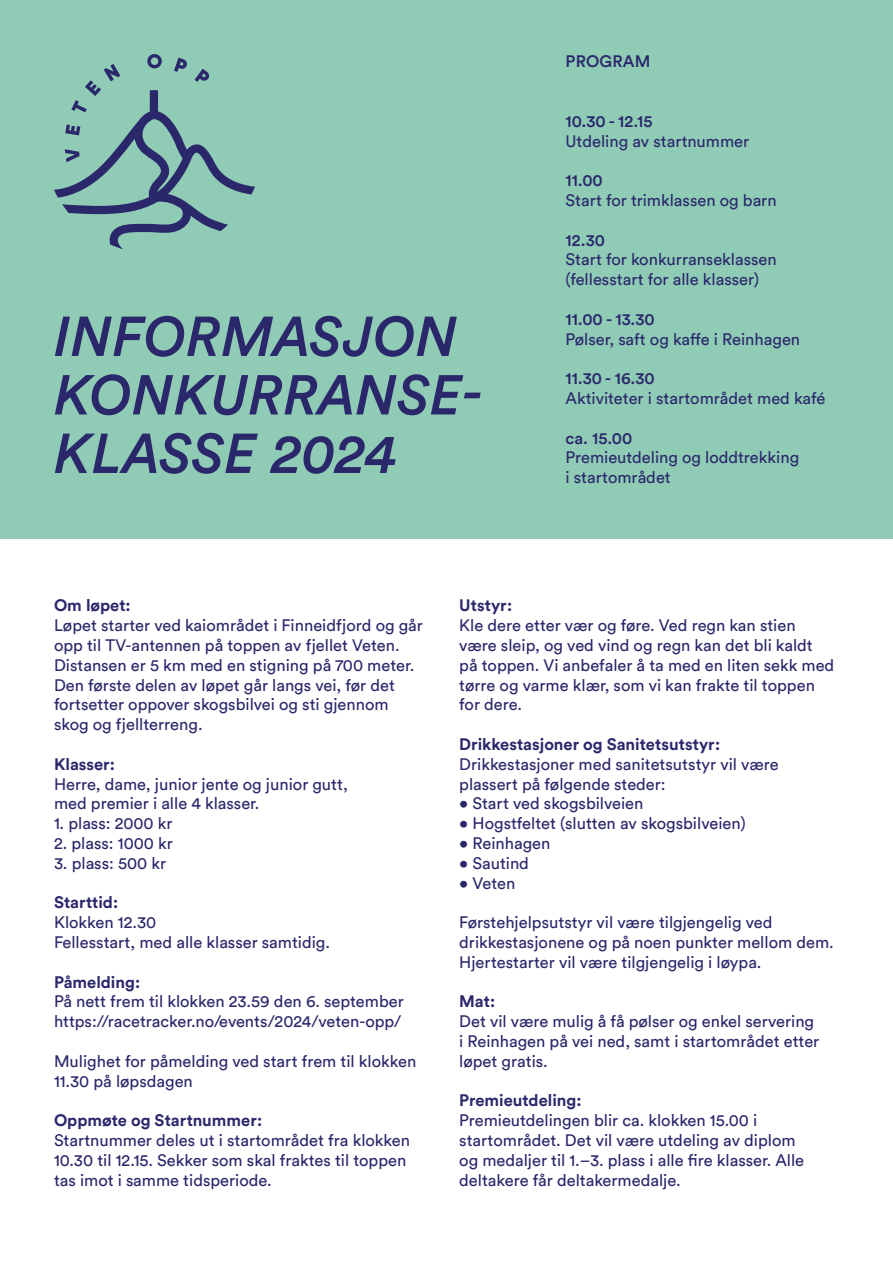
<style>
.page{position:relative;width:893px;height:1263px;background:#fff}
.page>*{position:absolute;margin:0;border:0;box-sizing:border-box;transform-origin:0 0}
.t1{font:italic 500 55.5px/58.5px "Circular Std";letter-spacing:.005em;color:#2a276b}
.t2{font:16.5px/19.8px "Circular Std";color:#2a276b}
.t3{font:700 16.5px "Circular Std";color:#2a276b}
.t4{font:500 16.5px "Circular Std";letter-spacing:.005em;color:#2a276b}
</style>
<div class="page">
<div style="left:0;top:0;width:893px;height:539px;background:#8fcbb5"></div>
<svg style="left:54px;top:54px;width:201px;height:195px"></svg>
<h1 class="t1" style="left:54px;top:306px;width:430px">INFORMASJON<br>KONKURRANSE-<br>KLASSE 2024</h1>
<p class="t4" style="left:566px;top:51px;width:86px">PROGRAM</p>
<p class="t4" style="left:566px;top:111px;width:88px">10.30 - 12.15</p>
<p class="t2" style="left:566px;top:131px;width:185px">Utdeling av startnummer</p>
<p class="t4" style="left:566px;top:170px;width:39px">11.00</p>
<p class="t2" style="left:566px;top:190px;width:213px">Start for trimklassen og barn</p>
<p class="t4" style="left:566px;top:229px;width:41px">12.30</p>
<p class="t2" style="left:566px;top:249px;width:213px">Start for konkurranseklassen (fellesstart for alle klasser)</p>
<p class="t4" style="left:566px;top:309px;width:91px">11.00 - 13.30</p>
<p class="t2" style="left:566px;top:329px;width:236px">Pølser, saft og kaffe i Reinhagen</p>
<p class="t4" style="left:566px;top:368px;width:91px">11.30 - 16.30</p>
<p class="t2" style="left:566px;top:388px;width:261px">Aktiviteter i startområdet med kafé</p>
<p class="t4" style="left:566px;top:427px;width:68px">ca. 15.00</p>
<p class="t2" style="left:566px;top:447px;width:235px">Premieutdeling og loddtrekking i startområdet</p>
<p class="t3" style="left:54px;top:595px;width:78px">Om løpet:</p>
<p class="t2" style="left:54px;top:615px;width:370px">Løpet starter ved kaiområdet i Finneidfjord og går opp til TV-antennen på toppen av fjellet Veten.<br>Distansen er 5 km med en stigning på 700 meter.<br>Den første delen av løpet går langs vei, før det fortsetter oppover skogsbilvei og sti gjennom skog og fjellterreng.</p>
<p class="t3" style="left:54px;top:753px;width:63px">Klasser:</p>
<p class="t2" style="left:54px;top:774px;width:295px">Herre, dame, junior jente og junior gutt, med premier i alle 4 klasser.</p>
<p class="t2" style="left:54px;top:813px;width:120px">1. plass: 2000 kr</p>
<p class="t2" style="left:54px;top:833px;width:120px">2. plass: 1000 kr</p>
<p class="t2" style="left:54px;top:853px;width:114px">3. plass: 500 kr</p>
<p class="t3" style="left:54px;top:892px;width:66px">Starttid:</p>
<p class="t2" style="left:54px;top:912px;width:278px">Klokken 12.30<br>Fellesstart, med alle klasser samtidig.</p>
<p class="t3" style="left:54px;top:971px;width:88px">Påmelding:</p>
<p class="t2" style="left:54px;top:991px;width:351px">På nett frem til klokken 23.59 den 6. september https://racetracker.no/events/2024/veten-opp/</p>
<p class="t2" style="left:54px;top:1051px;width:364px">Mulighet for påmelding ved start frem til klokken<br>11.30 på løpsdagen</p>
<p class="t3" style="left:54px;top:1110px;width:210px">Oppmøte og Startnummer:</p>
<p class="t2" style="left:54px;top:1130px;width:358px">Startnummer deles ut i startområdet fra klokken<br>10.30 til 12.15. Sekker som skal fraktes til toppen tas imot i samme tidsperiode.</p>
<p class="t3" style="left:459px;top:595px;width:54px">Utstyr:</p>
<p class="t2" style="left:459px;top:615px;width:377px">Kle dere etter vær og føre. Ved regn kan stien være sleip, og ved vind og regn kan det bli kaldt på toppen. Vi anbefaler å ta med en liten sekk med tørre og varme klær, som vi kan frakte til toppen for dere.</p>
<p class="t3" style="left:459px;top:733px;width:262px">Drikkestasjoner og Sanitetsutstyr:</p>
<p class="t2" style="left:459px;top:754px;width:321px">Drikkestasjoner med sanitetsutstyr vil være plassert på følgende steder:</p>
<p class="t2" style="left:459px;top:793px;width:186px">• Start ved skogsbilveien</p>
<p class="t2" style="left:459px;top:813px;width:288px">• Hogstfeltet (slutten av skogsbilveien)</p>
<p class="t2" style="left:459px;top:833px;width:93px">• Reinhagen</p>
<p class="t2" style="left:459px;top:853px;width:71px">• Sautind</p>
<p class="t2" style="left:459px;top:873px;width:58px">• Veten</p>
<p class="t2" style="left:459px;top:912px;width:376px">Førstehjelpsutstyr vil være tilgjengelig ved drikkestasjonene og på noen punkter mellom dem.<br>Hjertestarter vil være tilgjengelig i løypa.</p>
<p class="t3" style="left:459px;top:991px;width:37px">Mat:</p>
<p class="t2" style="left:459px;top:1011px;width:362px">Det vil være mulig å få pølser og enkel servering i Reinhagen på vei ned, samt i startområdet etter løpet gratis.</p>
<p class="t3" style="left:459px;top:1090px;width:124px">Premieutdeling:</p>
<p class="t2" style="left:459px;top:1110px;width:346px">Premieutdelingen blir ca. klokken 15.00 i startområdet. Det vil være utdeling av diplom og medaljer til 1.–3. plass i alle fire klasser. Alle deltakere får deltakermedalje.</p>
</div>
